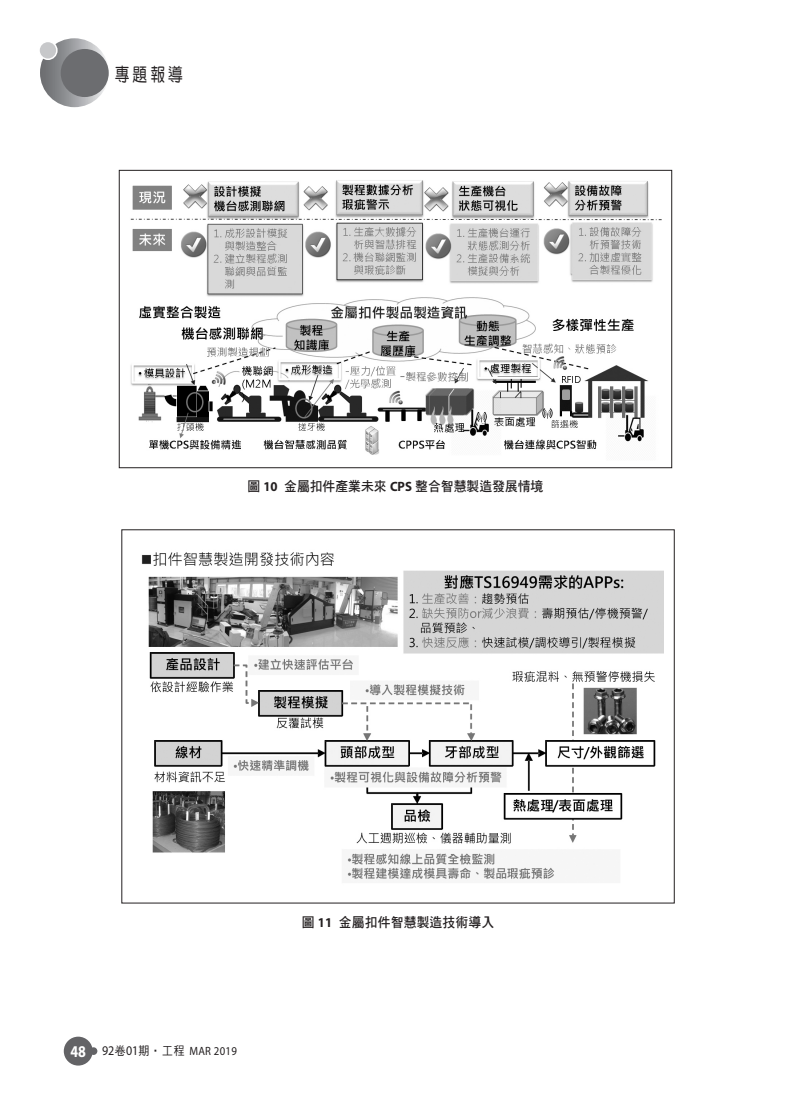
<style>
.page{position:relative;width:808px;height:1106px;background:#fff}
.page>*{position:absolute;margin:0;border:0;box-sizing:border-box;transform-origin:0 0}
.t1{font:18.6px "DF Yuan Std W5";color:#231f20;scale:.8 1}
.圖說{font:13.5px "DF Hei Std W7";color:#231f20;scale:.95 1}
.t2{font:12px "Myriad Pro";letter-spacing:.025em;color:#231f20;scale:.9 1}
.s1{font-family:"Myriad Pro";font-weight:700}
.s2{font-weight:700;font-size:16.5px;color:#fff}
.s3{font-size:13.35px}
.s4{font-family:"DF Hei Std W5"}
</style>
<div class="page">
<svg style="left:40px;top:38px;width:69px;height:69px;background:#939598"></svg>
<div style="left:61px;top:49px;width:48px;height:48px;background:#6c6d70;border-radius:50%"></div>
<div style="left:39px;top:41px;width:18px;height:18px;background:#c7c8ca;border-radius:50%"></div>
<div style="left:38px;top:41px;width:20px;height:19px;border:2px solid #fff;border-radius:50%"></div>
<div style="left:64px;top:1036px;width:29px;height:29px;background:#636366;border-radius:50%"></div>
<div style="left:90px;top:1047px;width:7px;height:7px;background:#636366;border-radius:50%"></div>
<img style="left:130px;top:180px;width:531px;height:275px">
<div style="left:119px;top:170px;width:553px;height:298px;border:1px solid #231f20"></div>
<img style="left:141px;top:552px;width:523px;height:327px">
<h1 class="t1" style="left:115px;top:64px;width:87px">專題報導</h1>
<p class="圖說" style="left:247px;top:479px;width:313px">圖 <span class="s1">10</span> 金屬扣件產業未來 <span class="s1">CPS</span> 整合智慧製造發展情境</p>
<p class="t2" style="left:70px;top:1043px;width:186px"><span class="s2">48</span> <span class="s3">92</span><span class="s4">卷</span><span class="s3">01</span><span class="s4">期‧工程</span> MAR 2019</p>
<p class="圖說" style="left:302px;top:914px;width:204px">圖 <span class="s1">11</span> 金屬扣件智慧製造技術導入</p>
</div>
